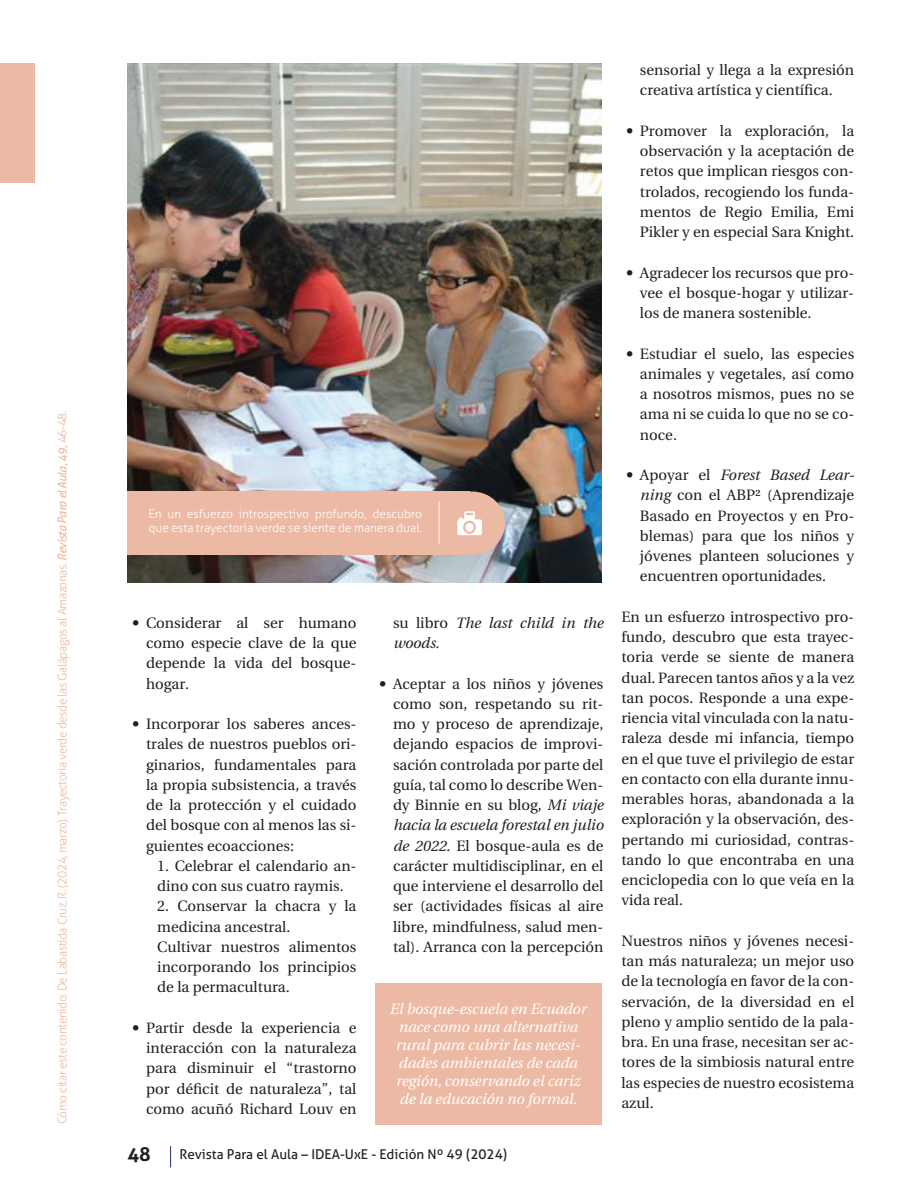
<style>
.page{position:relative;width:918px;height:1188px;background:#fff}
.page>*{position:absolute;margin:0;border:0;box-sizing:border-box;transform-origin:0 0}
.t1{font:700 19.5px "Aller";color:#231f20}
.t2{font:15px/20.2px "Linguistics Pro";color:#231f20;text-align:justify}
.t3{font:italic 15px/18px "Linguistics Pro";color:#fff;text-align:center}
.t4{font:italic 15px/20.2px "Linguistics Pro";color:#231f20}
.t5{font:13.5px "Aller";color:#231f20}
.t6{font:300 12px "Aller";letter-spacing:-.04em;color:#ecbaa4}
.t7{font:300 12px/13.8px "Aller";color:#fff}
.s1{font-weight:400;font-style:italic}
.s2{font-family:"Cambria";font-size:18px}
.s3{font-style:normal}
.s4{font-style:italic}
</style>
<div class="page">
<svg style="left:170px;top:1146px;width:1px;height:21px"></svg>
<div style="left:375px;top:983px;width:227px;height:141px;background:#ecbaa4"></div>
<img style="left:128px;top:64px;width:474px;height:519px">
<div style="left:0;top:64px;width:34px;height:119px;background:#ecbaa4"></div>
<div style="left:439px;top:492px;width:66px;height:63px;background:#ecbaa4;border-radius:50%"></div>
<div style="left:128px;top:492px;width:342px;height:63px;background:#ecbaa4"></div>
<hr style="left:439px;top:502px;width:1px;height:42px;background:#fff">
<svg style="left:457px;top:511px;width:25px;height:24px"></svg>
<div style="left:465px;top:523px;width:9px;height:9px;background:#fff;border-radius:50%"></div>
<p class="t6" style="left:55px;top:1124px;width:715px;rotate:-90deg">Cómo citar este contenido: De Labastida Cruz, R. (2024, marzo). Trayectoria verde desde las Galápagos al Amazonas. <span class="s1">Revista Para el Aula, 49,</span> 46-48.</p>
<p class="t7" style="left:148px;top:507px;width:275px">En un esfuerzo introspectivo profundo, descubro que esta trayectoria verde se siente de manera dual.</p>
<p class="t2" style="left:146px;top:613px;width:212px;text-indent:-14px"><span class="s2">•</span> Considerar al ser humano como especie clave de la que depende la vida del bosque&shy;hogar.</p>
<p class="t2" style="left:146px;top:714px;width:212px;text-indent:-14px"><span class="s2">•</span> Incorporar los saberes ances&shy;trales de nuestros pueblos ori&shy;ginarios, fundamentales para la propia subsistencia, a través de la protección y el cuidado del bosque con al menos las si&shy;guientes ecoacciones:</p>
<p class="t2" style="left:157px;top:856px;width:201px">1. Celebrar el calendario an&shy;dino con sus cuatro raymis.</p>
<p class="t2" style="left:157px;top:896px;width:201px;text-align:left">2. Conservar la chacra y la medicina ancestral.<br>Cultivar nuestros alimentos incorporando los principios de la permacultura.</p>
<p class="t2" style="left:146px;top:1018px;width:212px;text-indent:-14px"><span class="s2">•</span> Partir desde la experiencia e interacción con la naturaleza para disminuir el “trastorno por déficit de naturaleza”, tal como acuñó Richard Louv en</p>
<p class="t4" style="left:393px;top:612px;width:212px"><span class="s3">su libro</span> The last child in the woods.</p>
<p class="t2" style="left:393px;top:673px;width:212px;text-indent:-14px"><span class="s2">•</span> Aceptar a los niños y jóvenes como son, respetando su rit&shy;mo y proceso de aprendizaje, dejando espacios de improvi&shy;sación controlada por parte del guía, tal como lo describe Wen&shy;dy Binnie en su blog, <span class="s4">Mi viaje hacia la escuela forestal en julio de 2022</span>. El bosque-aula es de carácter multidisciplinar, en el que interviene el desarrollo del ser (actividades físicas al aire libre, mindfulness, salud men&shy;tal). Arranca con la percepción</p>
<p class="t3" style="left:390px;top:999px;width:198px">El bosque-escuela en Ecuador nace como una alternativa rural para cubrir las necesi&shy;dades ambientales de cada región, conservando el cariz de la educación no formal.</p>
<h1 class="t1" style="left:128px;top:1143px;width:25px">48</h1>
<p class="t5" style="left:180px;top:1147px;width:329px">Revista Para el Aula – IDEA-UxE - Edición Nº 49 (2024)</p>
<p class="t2" style="left:640px;top:60px;width:216px">sensorial y llega a la expresión creativa artística y científica.</p>
<p class="t2" style="left:640px;top:121px;width:216px;text-indent:-14px"><span class="s2">•</span> Promover la exploración, la observación y la aceptación de retos que implican riesgos con&shy;trolados, recogiendo los funda&shy;mentos de Regio Emilia, Emi Pikler y en especial Sara Knight.</p>
<p class="t2" style="left:640px;top:262px;width:216px;text-indent:-14px"><span class="s2">•</span> Agradecer los recursos que pro&shy;vee el bosque-hogar y utilizar&shy;los de manera sostenible.</p>
<p class="t2" style="left:640px;top:343px;width:216px;text-indent:-14px"><span class="s2">•</span> Estudiar el suelo, las especies animales y vegetales, así como a nosotros mismos, pues no se ama ni se cuida lo que no se co&shy;noce.</p>
<p class="t2" style="left:640px;top:465px;width:216px;text-indent:-14px"><span class="s2">•</span> Apoyar el <span class="s4">Forest Based Lear&shy;ning</span> con el ABP² (Aprendizaje Basado en Proyectos y en Pro&shy;blemas) para que los niños y jóvenes planteen soluciones y encuentren oportunidades.</p>
<p class="t2" style="left:621px;top:607px;width:234px">En un esfuerzo introspectivo pro&shy;fundo, descubro que esta trayec&shy;toria verde se siente de manera dual. Parecen tantos años y a la vez tan pocos. Responde a una expe&shy;riencia vital vinculada con la natu&shy;raleza desde mi infancia, tiempo en el que tuve el privilegio de estar en contacto con ella durante innu&shy;merables horas, abandonada a la exploración y la observación, des&shy;pertando mi curiosidad, contras&shy;tando lo que encontraba en una enciclopedia con lo que veía en la vida real.</p>
<p class="t2" style="left:621px;top:931px;width:234px">Nuestros niños y jóvenes necesi&shy;tan más naturaleza; un mejor uso de la tecnología en favor de la con&shy;servación, de la diversidad en el pleno y amplio sentido de la pala&shy;bra. En una frase, necesitan ser ac&shy;tores de la simbiosis natural entre las especies de nuestro ecosistema azul.</p>
</div>
